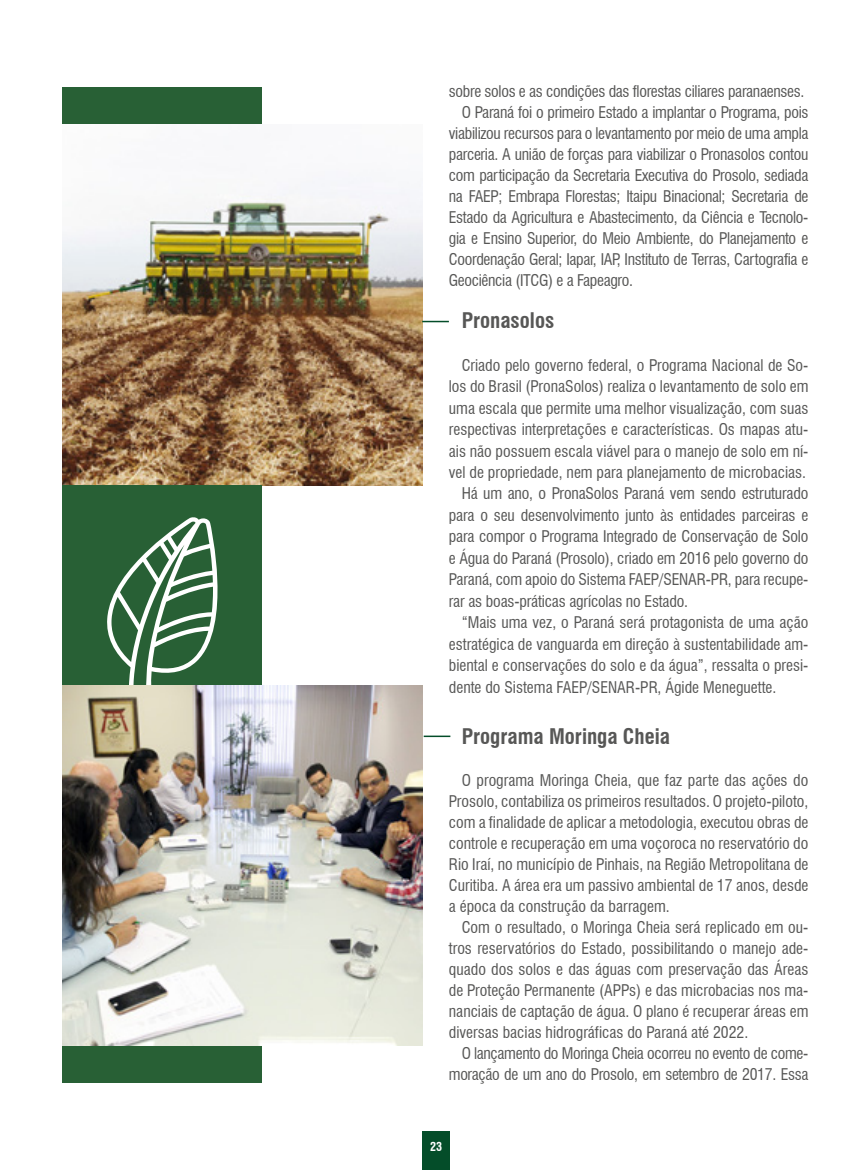
<style>
.page{position:relative;width:851px;height:1170px;background:#fff}
.page>*{position:absolute;margin:0;border:0;box-sizing:border-box;transform-origin:0 0}
.t1{font:700 condensed 21px "Swiss 721 BT";color:#575756}
.t2{font:condensed 15.75px/21px "Swiss 721 BT";letter-spacing:-.01em;color:#575756;text-align:justify}
.t3{font:700 condensed 12px "Swiss 721 BT";color:#fff}
</style>
<div class="page">
<div style="left:422px;top:1130px;width:28px;height:39px;background:#044d29"></div>
<img style="left:62px;top:181px;width:360px;height:304px">
<img style="left:62px;top:685px;width:360px;height:360px">
<div style="left:62px;top:1045px;width:200px;height:37px;background:#286035"></div>
<div style="left:62px;top:88px;width:200px;height:36px;background:#286035"></div>
<div style="left:62px;top:485px;width:200px;height:200px;background:#286035"></div>
<svg style="left:107px;top:517px;width:111px;height:168px"></svg>
<svg style="left:422px;top:321px;width:27px;height:1px"></svg>
<hr style="left:423px;top:735px;width:27px;height:2px;background:#044d29">
<p class="t2" style="left:449px;top:81px;width:357px">sobre solos e as condições das florestas ciliares paranaenses.</p>
<p class="t2" style="left:461px;top:102px;width:348px">O Paraná foi o primeiro Estado a implantar o Programa, pois</p>
<p class="t2" style="left:449px;top:123px;width:361px">viabilizou recursos para o levantamento por meio de uma ampla</p>
<p class="t2" style="left:449px;top:144px;width:361px">parceria. A união de forças para viabilizar o Pronasolos contou</p>
<p class="t2" style="left:449px;top:165px;width:361px">com participação da Secretaria Executiva do Prosolo, sediada</p>
<p class="t2" style="left:449px;top:186px;width:361px">na FAEP; Embrapa Florestas; Itaipu Binacional; Secretaria de</p>
<p class="t2" style="left:449px;top:207px;width:361px">Estado da Agricultura e Abastecimento, da Ciência e Tecnolo-</p>
<p class="t2" style="left:449px;top:228px;width:361px">gia e Ensino Superior, do Meio Ambiente, do Planejamento e</p>
<p class="t2" style="left:449px;top:249px;width:361px">Coordenação Geral; Iapar, IAP, Instituto de Terras, Cartografia e</p>
<p class="t2" style="left:449px;top:270px;width:186px">Geociência (ITCG) e a Fapeagro.</p>
<h1 class="t1" style="left:461px;top:308px;width:94px">Pronasolos</h1>
<p class="t2" style="left:461px;top:354px;width:348px">Criado pelo governo federal, o Programa Nacional de So-</p>
<p class="t2" style="left:449px;top:376px;width:361px">los do Brasil (PronaSolos) realiza o levantamento de solo em</p>
<p class="t2" style="left:449px;top:397px;width:361px">uma escala que permite uma melhor visualização, com suas</p>
<p class="t2" style="left:449px;top:419px;width:361px">respectivas interpretações e características. Os mapas atu-</p>
<p class="t2" style="left:449px;top:440px;width:361px">ais não possuem escala viável para o manejo de solo em ní-</p>
<p class="t2" style="left:449px;top:461px;width:358px">vel de propriedade, nem para planejamento de microbacias.</p>
<p class="t2" style="left:461px;top:483px;width:348px">Há um ano, o PronaSolos Paraná vem sendo estruturado</p>
<p class="t2" style="left:449px;top:504px;width:361px">para o seu desenvolvimento junto às entidades parceiras e</p>
<p class="t2" style="left:449px;top:526px;width:361px">para compor o Programa Integrado de Conservação de Solo</p>
<p class="t2" style="left:449px;top:547px;width:361px">e Água do Paraná (Prosolo), criado em 2016 pelo governo do</p>
<p class="t2" style="left:449px;top:569px;width:361px">Paraná, com apoio do Sistema FAEP/SENAR-PR, para recupe-</p>
<p class="t2" style="left:449px;top:590px;width:241px">rar as boas-práticas agrícolas no Estado.</p>
<p class="t2" style="left:461px;top:612px;width:348px">“Mais uma vez, o Paraná será protagonista de uma ação</p>
<p class="t2" style="left:449px;top:633px;width:361px">estratégica de vanguarda em direção à sustentabilidade am-</p>
<p class="t2" style="left:449px;top:655px;width:361px">biental e conservações do solo e da água”, ressalta o presi-</p>
<p class="t2" style="left:449px;top:676px;width:329px">dente do Sistema FAEP/SENAR-PR, Ágide Meneguette.</p>
<h1 class="t1" style="left:461px;top:723px;width:210px">Programa Moringa Cheia</h1>
<p class="t2" style="left:449px;top:769px;width:361px;text-indent:13px">O programa Moringa Cheia, que faz parte das ações do Prosolo, contabiliza os primeiros resultados. O projeto-piloto, com a finalidade de aplicar a metodologia, executou obras de controle e recuperação em uma voçoroca no reservatório do Rio Iraí, no município de Pinhais, na Região Metropolitana de Curitiba. A área era um passivo ambiental de 17 anos, desde a época da construção da barragem.</p>
<p class="t2" style="left:449px;top:916px;width:361px;text-indent:13px">Com o resultado, o Moringa Cheia será replicado em ou&shy;tros reservatórios do Estado, possibilitando o manejo ade&shy;quado dos solos e das águas com preservação das Áreas de Proteção Permanente (APPs) e das microbacias nos ma&shy;nanciais de captação de água. O plano é recuperar áreas em diversas bacias hidrográficas do Paraná até 2022.</p>
<p class="t2" style="left:449px;top:1042px;width:361px;text-align:right">O lançamento do Moringa Cheia ocorreu no evento de come&shy;moração de um ano do Prosolo, em setembro de 2017. Essa</p>
<p class="t3" style="left:430px;top:1139px;width:13px">23</p>
</div>
